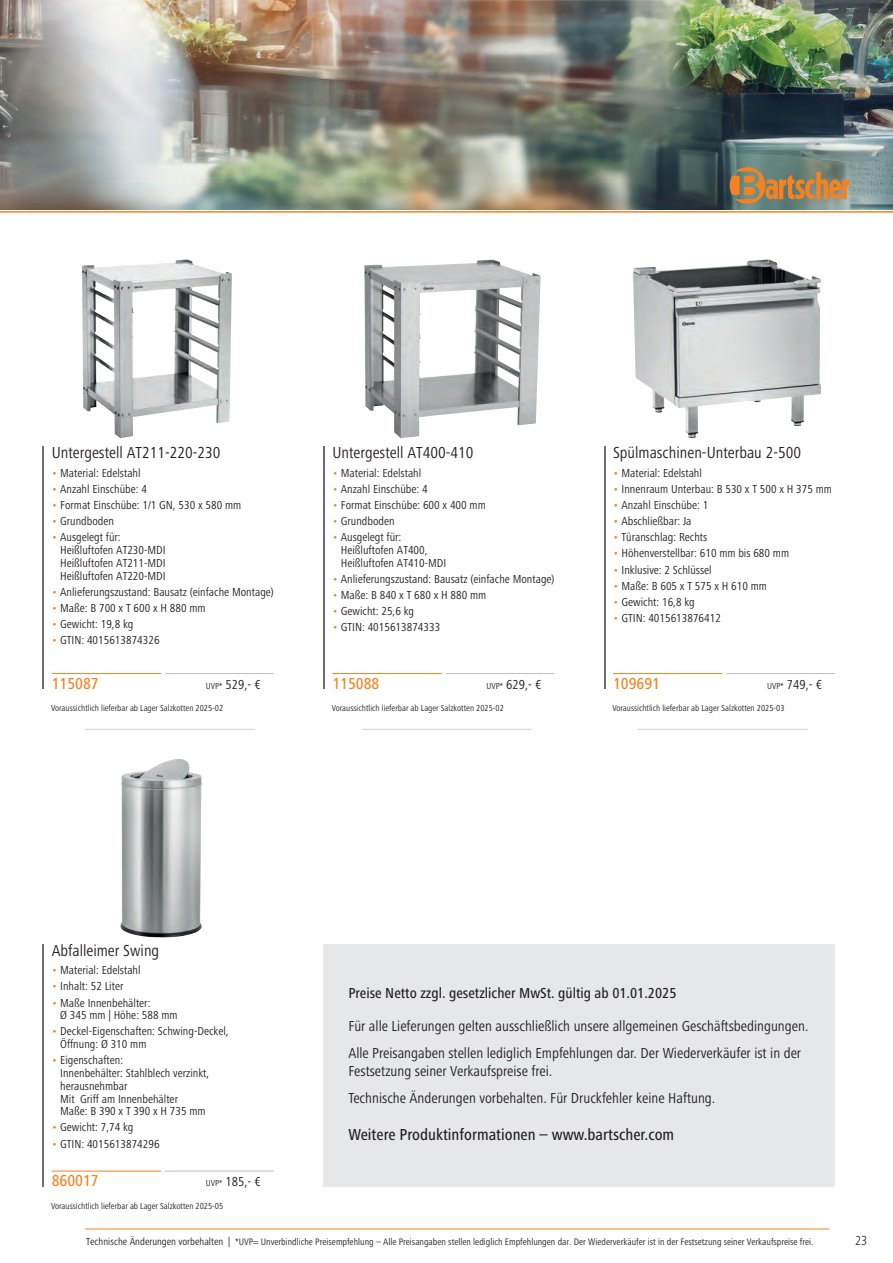
<style>
.page{position:relative;width:893px;height:1263px;background:#fff}
.page>*{position:absolute;margin:0;border:0;box-sizing:border-box;transform-origin:0 0}
.t1{font:condensed 16.5px "Frutiger Next LTW1 G";color:#231f20}
.t2{font:500 condensed 16.5px "Frutiger Next LTW1 G";color:#231f20}
.t3{font:500 condensed 16.5px "Frutiger Next LTW1 G";color:#f58220}
.t4{font:condensed 15px/27px "Frutiger Next LTW1 G";color:#231f20}
.t5{font:500 condensed 15px "Frutiger Next LTW1 G";color:#231f20}
.t6{font:condensed 13.5px "Frutiger Next LTW1 G";color:#231f20}
.t7{font:300 condensed 13.5px "Frutiger Next LTW1 G";color:#231f20}
.t8{font:condensed 12px/12.8px "Frutiger Next LTW1 G";color:#231f20}
.t9{font:condensed 9.75px "Frutiger Next LTW1 G";color:#231f20}
.t10{font:condensed 9px "Frutiger Next LTW1 G";color:#231f20}
.s1{color:#f58220}
.s2{font-size:9px}
.s3{font-size:10.5px}
</style>
<div class="page">
<img style="left:0;top:0;width:893px;height:209px">
<img style="left:120px;top:759px;width:82px;height:178px">
<img style="left:633px;top:259px;width:188px;height:179px">
<img style="left:364px;top:259px;width:177px;height:179px">
<img style="left:82px;top:259px;width:150px;height:179px">
<hr style="left:85px;top:729px;width:170px;height:1px;background:#d1d2d4">
<hr style="left:361px;top:729px;width:170px;height:1px;background:#d1d2d4">
<hr style="left:638px;top:729px;width:170px;height:1px;background:#d1d2d4">
<svg style="left:729px;top:167px;width:121px;height:37px;background:#a08359"></svg>
<hr style="left:0;top:211px;width:893px;height:2px;background:#f58220">
<hr style="left:43px;top:944px;width:1px;height:242px;background:#6c6d70">
<hr style="left:165px;top:1171px;width:109px;height:1px;background:#bcbdc0">
<hr style="left:52px;top:1171px;width:109px;height:1px;background:#f58220">
<hr style="left:604px;top:446px;width:1px;height:243px;background:#6c6d70">
<hr style="left:727px;top:673px;width:108px;height:1px;background:#bcbdc0">
<hr style="left:613px;top:673px;width:109px;height:1px;background:#f58220">
<hr style="left:323px;top:446px;width:2px;height:243px;background:#6c6d70">
<hr style="left:446px;top:673px;width:108px;height:1px;background:#bcbdc0">
<hr style="left:332px;top:673px;width:110px;height:1px;background:#f58220">
<hr style="left:43px;top:446px;width:1px;height:243px;background:#6c6d70">
<hr style="left:165px;top:673px;width:109px;height:1px;background:#bcbdc0">
<hr style="left:52px;top:673px;width:109px;height:1px;background:#f58220">
<div style="left:323px;top:944px;width:512px;height:242px;background:#e6e7e9"></div>
<hr style="left:85px;top:1228px;width:744px;height:1px;background:#f58220">
<h1 class="t1" style="left:52px;top:443px;width:170px">Untergestell AT211-220-230</h1>
<p class="t8" style="left:52px;top:466px;width:90px"><span class="s1">•</span> Material: Edelstahl</p>
<p class="t8" style="left:52px;top:482px;width:97px"><span class="s1">•</span> Anzahl Einschübe: 4</p>
<p class="t8" style="left:52px;top:499px;width:191px"><span class="s1">•</span> Format Einschübe: 1/1 GN, 530 x 580 mm</p>
<p class="t8" style="left:52px;top:515px;width:64px"><span class="s1">•</span> Grundboden</p>
<p class="t8" style="left:60px;top:531px;width:107px;text-indent:-9px"><span class="s1">•</span> Ausgelegt für:<br>Heißluftofen AT230-MDI<br>Heißluftofen AT211-MDI<br>Heißluftofen AT220-MDI</p>
<p class="t8" style="left:52px;top:585px;width:224px"><span class="s1">•</span> Anlieferungszustand: Bausatz (einfache Montage)</p>
<p class="t8" style="left:52px;top:601px;width:156px"><span class="s1">•</span> Maße: B 700 x T 600 x H 880 mm</p>
<p class="t8" style="left:52px;top:618px;width:83px"><span class="s1">•</span> Gewicht: 19,8 kg</p>
<p class="t8" style="left:52px;top:634px;width:109px"><span class="s1">•</span> GTIN: 4015613874326</p>
<h1 class="t1" style="left:332px;top:443px;width:143px">Untergestell AT400-410</h1>
<p class="t8" style="left:332px;top:466px;width:90px"><span class="s1">•</span> Material: Edelstahl</p>
<p class="t8" style="left:332px;top:482px;width:97px"><span class="s1">•</span> Anzahl Einschübe: 4</p>
<p class="t8" style="left:332px;top:499px;width:155px"><span class="s1">•</span> Format Einschübe: 600 x 400 mm</p>
<p class="t8" style="left:332px;top:515px;width:64px"><span class="s1">•</span> Grundboden</p>
<p class="t8" style="left:341px;top:531px;width:107px;text-indent:-9px"><span class="s1">•</span> Ausgelegt für:<br>Heißluftofen AT400,<br>Heißluftofen AT410-MDI</p>
<p class="t8" style="left:332px;top:572px;width:224px"><span class="s1">•</span> Anlieferungszustand: Bausatz (einfache Montage)</p>
<p class="t8" style="left:332px;top:589px;width:156px"><span class="s1">•</span> Maße: B 840 x T 680 x H 880 mm</p>
<p class="t8" style="left:332px;top:605px;width:83px"><span class="s1">•</span> Gewicht: 25,6 kg</p>
<p class="t8" style="left:332px;top:621px;width:109px"><span class="s1">•</span> GTIN: 4015613874333</p>
<h1 class="t1" style="left:613px;top:443px;width:190px">Spülmaschinen-Unterbau 2-500</h1>
<p class="t8" style="left:613px;top:466px;width:90px"><span class="s1">•</span> Material: Edelstahl</p>
<p class="t8" style="left:613px;top:482px;width:221px"><span class="s1">•</span> Innenraum Unterbau: B 530 x T 500 x H 375 mm</p>
<p class="t8" style="left:613px;top:499px;width:97px"><span class="s1">•</span> Anzahl Einschübe: 1</p>
<p class="t8" style="left:613px;top:515px;width:80px"><span class="s1">•</span> Abschließbar: Ja</p>
<p class="t8" style="left:613px;top:531px;width:96px"><span class="s1">•</span> Türanschlag: Rechts</p>
<p class="t8" style="left:613px;top:547px;width:178px"><span class="s1">•</span> Höhenverstellbar: 610 mm bis 680 mm</p>
<p class="t8" style="left:613px;top:563px;width:100px"><span class="s1">•</span> Inklusive: 2 Schlüssel</p>
<p class="t8" style="left:613px;top:579px;width:156px"><span class="s1">•</span> Maße: B 605 x T 575 x H 610 mm</p>
<p class="t8" style="left:613px;top:595px;width:83px"><span class="s1">•</span> Gewicht: 16,8 kg</p>
<p class="t8" style="left:613px;top:612px;width:109px"><span class="s1">•</span> GTIN: 4015613876412</p>
<h1 class="t3" style="left:52px;top:674px;width:49px">115087</h1>
<p class="t6" style="left:206px;top:676px;width:57px"><span class="s2">UVP*</span> 529,- €</p>
<h1 class="t3" style="left:332px;top:674px;width:49px">115088</h1>
<h1 class="t3" style="left:613px;top:674px;width:49px">109691</h1>
<p class="t6" style="left:486px;top:676px;width:57px"><span class="s2">UVP*</span> 629,- €</p>
<p class="t6" style="left:767px;top:676px;width:57px"><span class="s2">UVP*</span> 749,- €</p>
<p class="t10" style="left:51px;top:703px;width:174px">Voraussichtlich lieferbar ab Lager Salzkotten 2025-02</p>
<p class="t10" style="left:332px;top:703px;width:174px">Voraussichtlich lieferbar ab Lager Salzkotten 2025-02</p>
<p class="t10" style="left:612px;top:703px;width:174px">Voraussichtlich lieferbar ab Lager Salzkotten 2025-03</p>
<h1 class="t1" style="left:52px;top:941px;width:109px">Abfalleimer Swing</h1>
<p class="t8" style="left:52px;top:964px;width:90px"><span class="s1">•</span> Material: Edelstahl</p>
<p class="t8" style="left:52px;top:980px;width:73px"><span class="s1">•</span> Inhalt: 52 Liter</p>
<p class="t8" style="left:60px;top:996px;width:119px;text-indent:-9px"><span class="s1">•</span> Maße Innenbehälter:<br>Ø 345 mm | Höhe: 588 mm</p>
<p class="t8" style="left:60px;top:1025px;width:170px;text-indent:-9px"><span class="s1">•</span> Deckel-Eigenschaften: Schwing-Deckel,<br>Öffnung: Ø 310 mm</p>
<p class="t8" style="left:60px;top:1054px;width:151px;text-indent:-9px"><span class="s1">•</span> Eigenschaften:<br>Innenbehälter: Stahlblech verzinkt, herausnehmbar<br>Mit Griff am Innenbehälter<br>Maße: B 390 x T 390 x H 735 mm</p>
<p class="t8" style="left:52px;top:1121px;width:83px"><span class="s1">•</span> Gewicht: 7,74 kg</p>
<p class="t8" style="left:52px;top:1137px;width:109px"><span class="s1">•</span> GTIN: 4015613874296</p>
<h1 class="t3" style="left:52px;top:1171px;width:49px">860017</h1>
<p class="t6" style="left:206px;top:1174px;width:57px"><span class="s2">UVP*</span> 185,- €</p>
<p class="t10" style="left:51px;top:1201px;width:174px">Voraussichtlich lieferbar ab Lager Salzkotten 2025-05</p>
<p class="t5" style="left:348px;top:984px;width:330px">Preise Netto zzgl. gesetzlicher MwSt. gültig ab 01.01.2025</p>
<p class="t4" style="left:348px;top:1012px;width:462px">Für alle Lieferungen gelten ausschließlich unsere allgemeinen Geschäftsbedingungen.<br>Alle Preisangaben stellen lediglich Empfehlungen dar. Der Wiederverkäufer ist in der</p>
<p class="t4" style="left:348px;top:1057px;width:369px">Festsetzung seiner Verkaufspreise frei.<br>Technische Änderungen vorbehalten. Für Druckfehler keine Haftung.</p>
<h1 class="t2" style="left:348px;top:1125px;width:327px">Weitere Produktinformationen – www.bartscher.com</h1>
<p class="t9" style="left:86px;top:1236px;width:729px"><span class="s3">Technische Änderungen vorbehalten |</span> *UVP= Unverbindliche Preisempfehlung – Alle Preisangaben stellen lediglich Empfehlungen dar. Der Wiederverkäufer ist in der Festsetzung seiner Verkaufspreise frei.</p>
<p class="t7" style="left:855px;top:1233px;width:14px">23</p>
</div>
